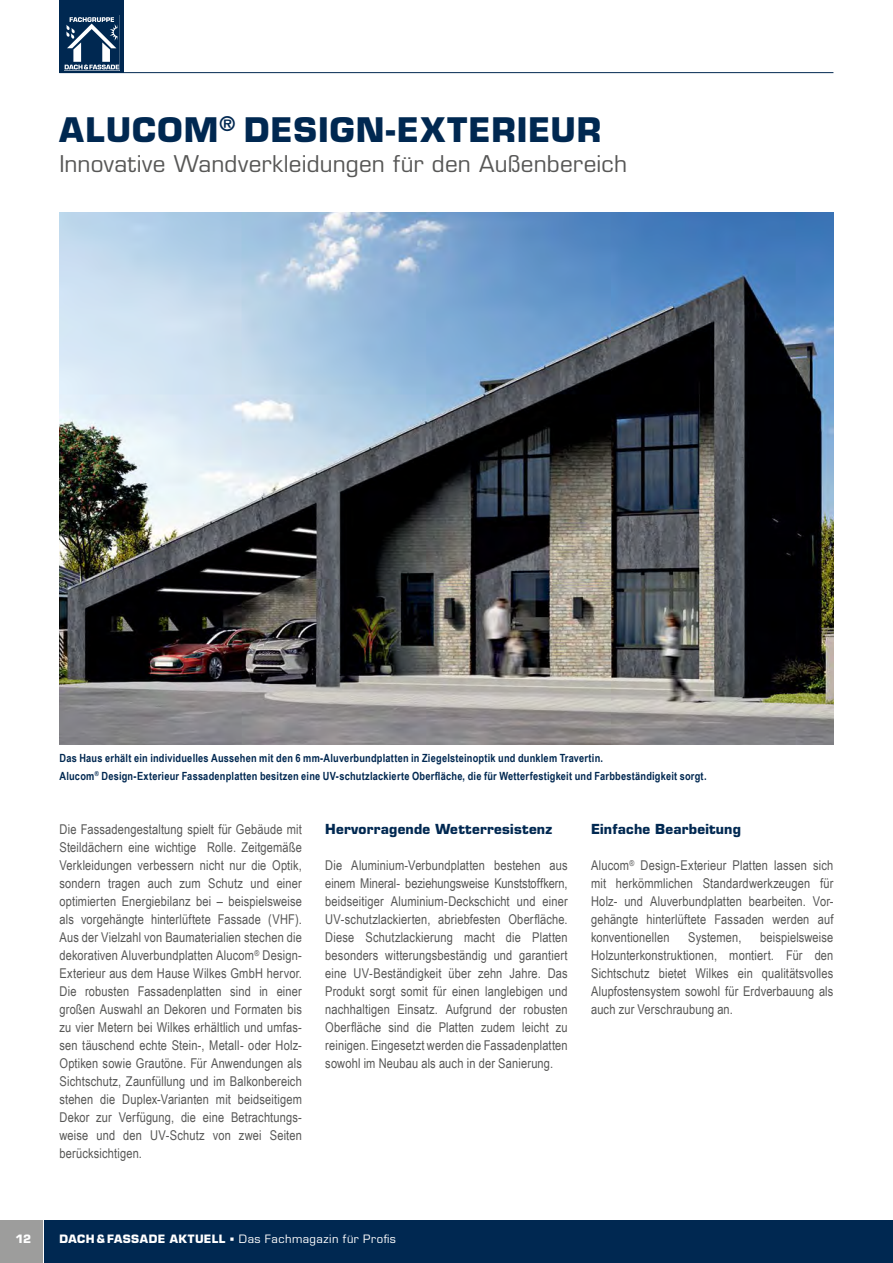
<style>
.page{position:relative;width:893px;height:1263px;background:#fff}
.page>*{position:absolute;margin:0;border:0;box-sizing:border-box;transform-origin:0 0}
.t1{font:700 33px "Eurostile LT Std";letter-spacing:.03em;color:#002851}
.t2{font:22.5px "Eurostile LT Std";letter-spacing:.01em;color:#575756}
.t3{font:13.5px/18px "Arial Narrow";letter-spacing:.01em;color:#575756;text-align:justify}
.t4{font:700 13.5px "Eurostile LT Std";letter-spacing:.015em;color:#002851}
.t5{font:700 11.25px/18px "Arial Narrow";letter-spacing:.02em;color:#002851}
.t6{font:11.25px "Eurostile LT Std";letter-spacing:.04em;color:#fff}
.t7{font:700 11.25px "Eurostile LT Std";color:#fff}
.s1{font-weight:700}
.s2{font-family:"Minion Pro"}
</style>
<div class="page">
<div style="left:44px;top:1220px;width:849px;height:43px;background:#002851"></div>
<div style="left:0;top:1220px;width:43px;height:43px;background:#9d9d9c"></div>
<div style="left:60px;top:0;width:64px;height:73px;background:#002851"></div>
<hr style="left:60px;top:72px;width:773px;height:1px;background:#002851">
<svg style="left:64px;top:17px;width:55px;height:53px"></svg>
<img style="left:60px;top:213px;width:773px;height:531px">
<h1 class="t1" style="left:60px;top:109px;width:543px">ALUCOM<sup>®</sup> DESIGN-EXTERIEUR</h1>
<h2 class="t2" style="left:60px;top:150px;width:569px">Innovative Wandverkleidungen für den Außenbereich</h2>
<p class="t5" style="left:60px;top:749px;width:649px">Das Haus erhält ein individuelles Aussehen mit den 6 mm-Aluverbundplatten in Ziegelsteinoptik und dunklem Travertin.<br>Alucom<sup>®</sup> Design-Exterieur Fassadenplatten besitzen eine UV-schutzlackierte Oberfläche, die für Wetterfestigkeit und Farbbeständigkeit sorgt.</p>
<p class="t3" style="left:60px;top:820px;width:244px">Die Fassadengestaltung spielt für Gebäude mit Steildächern eine wichtige Rolle. Zeitgemäße Verkleidungen verbessern nicht nur die Optik, sondern tragen auch zum Schutz und einer optimierten Energiebilanz bei – beispielsweise als vorgehängte hinterlüftete Fassade (VHF).<br>Aus der Vielzahl von Baumaterialien stechen die dekorativen Aluverbundplatten Alucom<sup>®</sup> Design-Exterieur aus dem Hause Wilkes GmbH hervor.<br>Die robusten Fassadenplatten sind in einer großen Auswahl an Dekoren und Formaten bis zu vier Metern bei Wilkes erhältlich und umfas&shy;sen täuschend echte Stein-, Metall- oder Holz-Optiken sowie Grautöne. Für Anwendungen als Sichtschutz, Zaunfüllung und im Balkonbereich stehen die Duplex-Varianten mit beidseitigem Dekor zur Verfügung, die eine Betrachtungs&shy;weise und den UV-Schutz von zwei Seiten berücksichtigen.</p>
<p class="t4" style="left:325px;top:821px;width:228px">Hervorragende Wetterresistenz</p>
<p class="t3" style="left:325px;top:856px;width:244px">Die Aluminium-Verbundplatten bestehen aus einem Mineral- beziehungsweise Kunststoffkern, beidseitiger Aluminium-Deckschicht und einer UV-schutzlackierten, abriebfesten Oberfläche.<br>Diese Schutzlackierung macht die Platten besonders witterungsbeständig und garantiert eine UV-Beständigkeit über zehn Jahre. Das Produkt sorgt somit für einen langlebigen und nachhaltigen Einsatz. Aufgrund der robusten Oberfläche sind die Platten zudem leicht zu reinigen. Eingesetzt werden die Fassadenplatten sowohl im Neubau als auch in der Sanierung.</p>
<p class="t4" style="left:591px;top:821px;width:152px">Einfache Bearbeitung</p>
<p class="t3" style="left:591px;top:856px;width:244px">Alucom<sup>®</sup> Design-Exterieur Platten lassen sich mit herkömmlichen Standardwerkzeugen für Holz- und Aluverbundplatten bearbeiten. Vor&shy;gehängte hinterlüftete Fassaden werden auf konventionellen</p>
<p class="t3" style="left:688px;top:928px;width:55px">Systemen,</p>
<p class="t3" style="left:591px;top:928px;width:244px;text-indent:169px">beispielsweise Holzunterkonstruktionen, montiert. Für den Sichtschutz bietet Wilkes ein qualitätsvolles Alupfostensystem sowohl für Erdverbauung als auch zur Verschraubung an.</p>
<p class="t7" style="left:16px;top:1232px;width:17px">12</p>
<p class="t6" style="left:60px;top:1232px;width:338px"><span class="s1">DACH &amp; FASSADE AKTUELL</span> <span class="s2">■</span> Das Fachmagazin für Profis</p>
</div>
